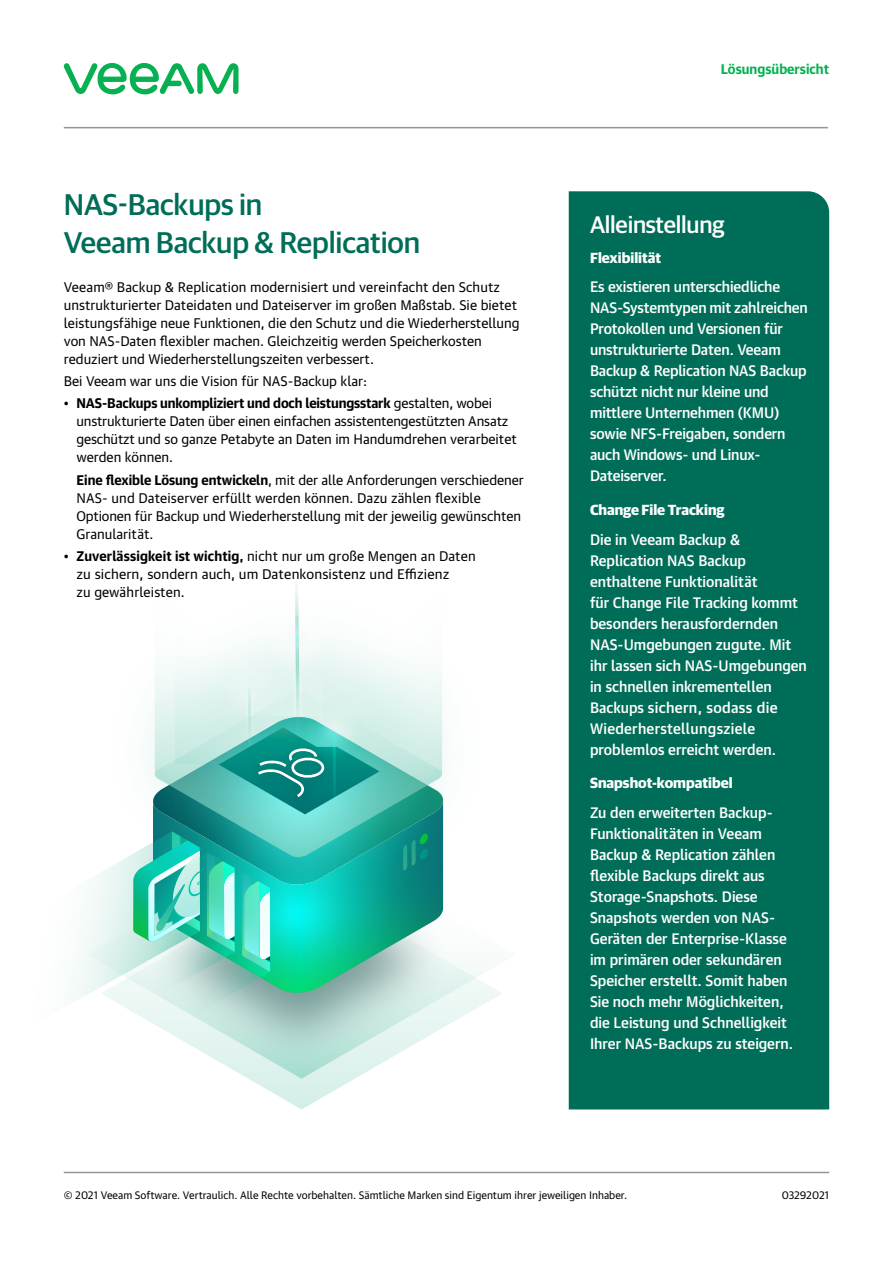
<style>
.page{position:relative;width:893px;height:1263px;background:#fff}
.page>*{position:absolute;margin:0;border:0;box-sizing:border-box;transform-origin:0 0}
.t1{font:500 30px/37.5px "Guardian Sans Cy";letter-spacing:-.005em;color:#006d58}
.t2{font:500 24px "Guardian Sans Cy";letter-spacing:-.01em;color:#fff}
.t3{font:500 14.7px/21px "Guardian Text Sans Cy";color:#fff}
.t4{font:700 14.7px "Guardian Sans Cy";color:#fff}
.t5{font:13.5px/18px "Guardian Text Sans Cy";color:#000}
.t6{font:700 13.5px "Guardian Text Sans Cy";color:#07b152}
.t7{font:10.5px "Guardian Text Sans Cy";color:#000}
.s1{font-weight:700}
</style>
<div class="page">
<hr style="left:64px;top:127px;width:764px;height:1px;background:#939598">
<hr style="left:64px;top:1172px;width:765px;height:1px;background:#939598">
<svg style="left:63px;top:63px;width:176px;height:31px"></svg>
<svg style="left:275px;top:1094px;width:53px;height:15px"></svg>
<img style="left:177px;top:1037px;width:249px;height:57px">
<img style="left:168px;top:669px;width:334px;height:368px">
<svg style="left:72px;top:582px;width:307px;height:450px"></svg>
<img style="left:261px;top:656px;width:147px;height:147px">
<div style="left:569px;top:191px;width:260px;height:918px;background:#006d58"></div>
<h1 class="t1" style="left:64px;top:184px;width:358px">NAS-Backups in<br>Veeam Backup &amp; Replication</h1>
<p class="t5" style="left:64px;top:277px;width:457px">Veeam® Backup &amp; Replication modernisiert und vereinfacht den Schutz unstrukturierter Dateidaten und Dateiserver im großen Maßstab. Sie bietet leistungsfähige neue Funktionen, die den Schutz und die Wiederherstellung von NAS-Daten flexibler machen. Gleichzeitig werden Speicherkosten reduziert und Wiederherstellungszeiten verbessert.</p>
<p class="t5" style="left:64px;top:371px;width:305px">Bei Veeam war uns die Vision für NAS-Backup klar:</p>
<p class="t5" style="left:77px;top:393px;width:442px;text-indent:-13px">• <span class="s1">NAS-Backups unkompliziert und doch leistungsstark</span> gestalten, wobei unstrukturierte Daten über einen einfachen assistentengestützten Ansatz geschützt und so ganze Petabyte an Daten im Handumdrehen verarbeitet werden können.</p>
<p class="t5" style="left:77px;top:469px;width:449px"><span class="s1">Eine flexible Lösung entwickeln</span>, mit der alle Anforderungen verschiedener NAS- und Dateiserver erfüllt werden können. Dazu zählen flexible Optionen für Backup und Wiederherstellung mit der jeweilig gewünschten Granularität.</p>
<p class="t5" style="left:77px;top:546px;width:401px;text-indent:-13px">• <span class="s1">Zuverlässigkeit ist wichtig,</span> nicht nur um große Mengen an Daten zu sichern, sondern auch, um Datenkonsistenz und Effizienz<br>zu gewährleisten.</p>
<p class="t6" style="left:721px;top:57px;width:110px">Lösungsübersicht</p>
<h2 class="t2" style="left:590px;top:208px;width:136px">Alleinstellung</h2>
<p class="t4" style="left:590px;top:247px;width:73px">Flexibilität</p>
<p class="t3" style="left:590px;top:275px;width:219px">Es existieren unterschiedliche<br>NAS-Systemtypen mit zahlreichen<br>Protokollen und Versionen für unstrukturierte Daten. Veeam<br>Backup &amp; Replication NAS Backup schützt nicht nur kleine und mittlere Unternehmen (KMU) sowie NFS-Freigaben, sondern auch Windows- und Linux-<br>Dateiserver.</p>
<p class="t4" style="left:590px;top:499px;width:136px">Change File Tracking</p>
<p class="t3" style="left:590px;top:527px;width:218px">Die in Veeam Backup &amp;<br>Replication NAS Backup enthaltene Funktionalität<br>für Change File Tracking kommt besonders herausfordernden<br>NAS-Umgebungen zugute. Mit ihr lassen sich NAS-Umgebungen in schnellen inkrementellen<br>Backups sichern, sodass die<br>Wiederherstellungsziele problemlos erreicht werden.</p>
<p class="t4" style="left:590px;top:772px;width:144px">Snapshot-kompatibel</p>
<p class="t3" style="left:590px;top:800px;width:205px">Zu den erweiterten Backup-<br>Funktionalitäten in Veeam<br>Backup &amp; Replication zählen flexible Backups direkt aus<br>Storage-Snapshots. Diese<br>Snapshots werden von NAS-<br>Geräten der Enterprise-Klasse im primären oder sekundären<br>Speicher erstellt. Somit haben<br>Sie noch mehr Möglichkeiten, die Leistung und Schnelligkeit<br>Ihrer NAS-Backups zu steigern.</p>
<p class="t7" style="left:64px;top:1186px;width:565px">© 2021 Veeam Software. Vertraulich. Alle Rechte vorbehalten. Sämtliche Marken sind Eigentum ihrer jeweiligen Inhaber.</p>
<p class="t7" style="left:782px;top:1186px;width:49px">03292021</p>
</div>
